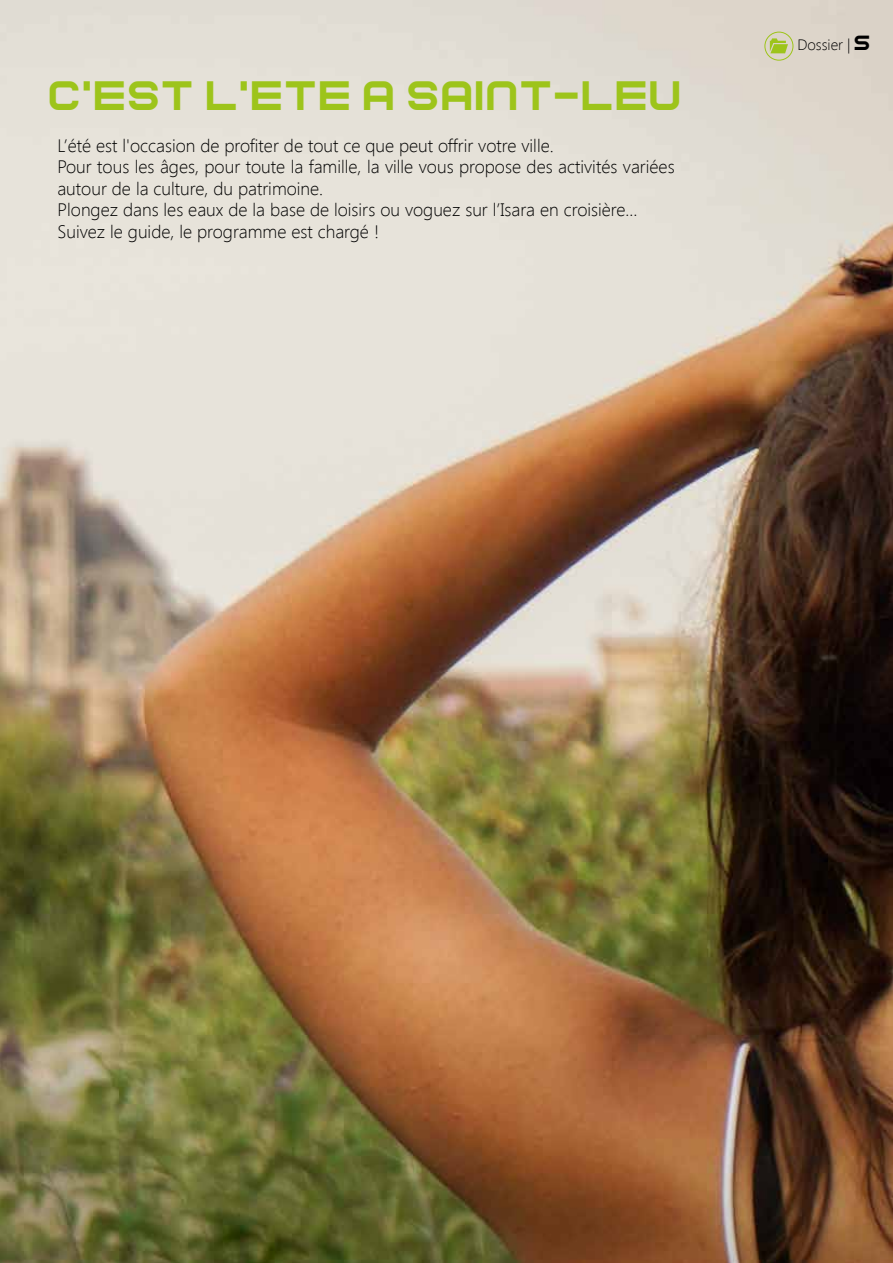
<style>
.page{position:relative;width:893px;height:1263px;background:#fff}
.page>*{position:absolute;margin:0;border:0;box-sizing:border-box;transform-origin:0 0}
.t1{font:42px "Curvert";color:#9dc41b}
.t2{font:300 18px/21.6px "Segoe UI";color:#000}
.t3{font:300 15px "Segoe UI";color:#000}
.s1{font-family:"Curvert";font-weight:400;font-size:21px}
</style>
<div class="page">
<img style="left:0;top:0;width:893px;height:1263px">
<svg style="left:770px;top:38px;width:18px;height:15px"></svg>
<div style="left:765px;top:32px;width:28px;height:28px;border:1px solid #9dc418;border-radius:50%"></div>
<h1 class="t1" style="left:50px;top:78px;width:636px">C'EST L'ETE A SAINT-LEU</h1>
<p class="t2" style="left:57px;top:134px;width:619px">L’été est l'occasion de profiter de tout ce que peut offrir votre ville.<br>Pour tous les âges, pour toute la famille, la ville vous propose des activités variées autour de la culture, du patrimoine.<br>Plongez dans les eaux de la base de loisirs ou voguez sur l’Isara en croisière… Suivez le guide, le programme est chargé !</p>
<p class="t3" style="left:797px;top:34px;width:76px">Dossier | <span class="s1">5</span></p>
</div>
